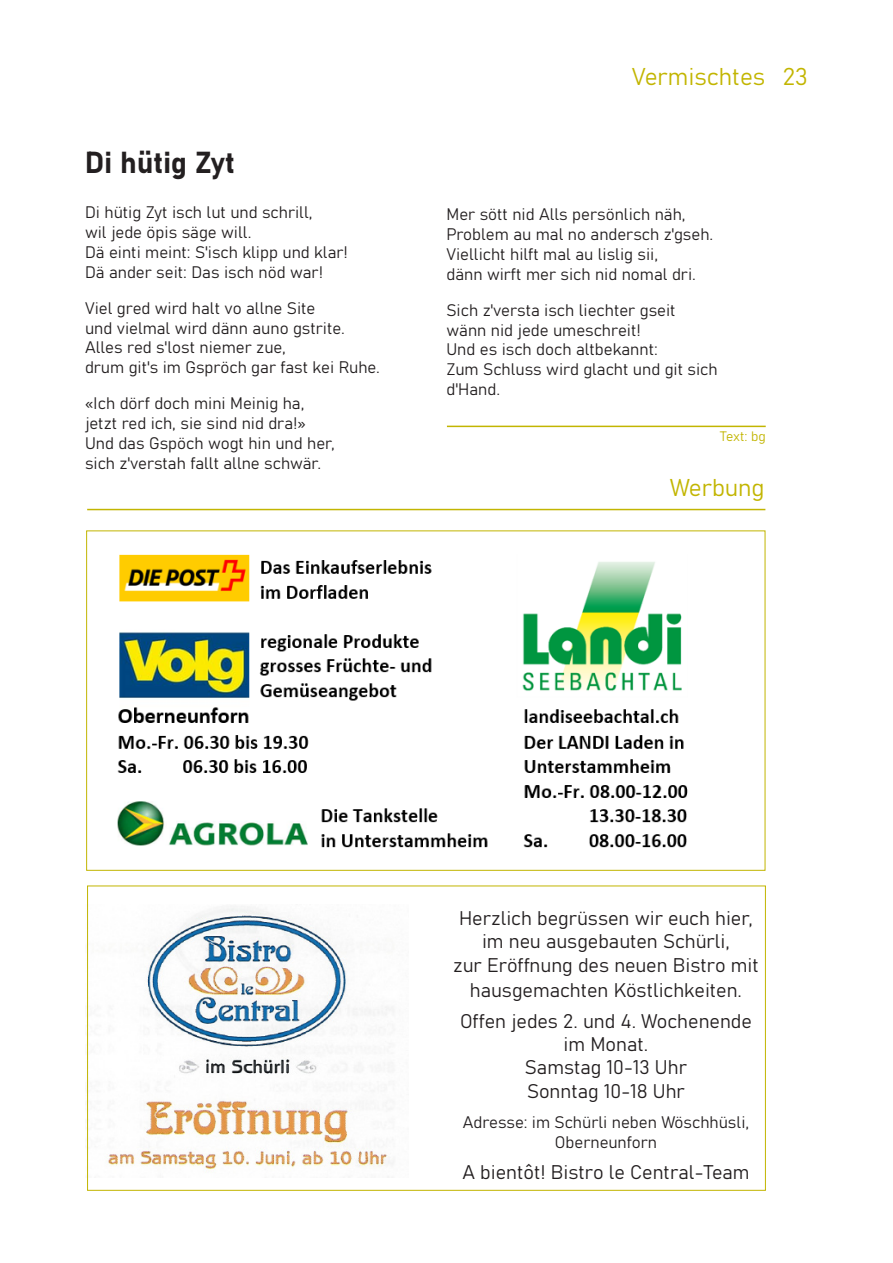
<style>
.page{position:relative;width:893px;height:1263px;background:#fff}
.page>*{position:absolute;margin:0;border:0;box-sizing:border-box;transform-origin:0 0}
.t1{font:30px "Bahnschrift";color:#231f20}
.t2{font:24px "Bahnschrift";color:#c2b501}
.t3{font:19.5px/23.4px "Bahnschrift";color:#231f20;text-align:center}
.t4{font:16.5px/19.8px "Bahnschrift";color:#231f20}
.t5{font:13.5px "Bahnschrift";letter-spacing:-.005em;color:#c2b501}
</style>
<div class="page">
<img style="left:117px;top:554px;width:571px;height:294px">
<hr style="left:87px;top:509px;width:678px;height:1px;background:#c2b501">
<hr style="left:447px;top:426px;width:319px;height:1px;background:#c2b501">
<img style="left:108px;top:906px;width:286px;height:271px">
<p class="t1" style="left:85px;top:139px;width:152px">Di hütig Zyt</p>
<p class="t4" style="left:85px;top:201px;width:229px">Di hütig Zyt isch lut und schrill,</p>
<p class="t4" style="left:85px;top:221px;width:168px">wil jede öpis säge will.</p>
<p class="t4" style="left:85px;top:241px;width:264px">Dä einti meint: S'isch klipp und klar!</p>
<p class="t4" style="left:85px;top:261px;width:240px">Dä ander seit: Das isch nöd war!</p>
<p class="t4" style="left:85px;top:297px;width:232px">Viel gred wird halt vo allne Site</p>
<p class="t4" style="left:85px;top:317px;width:261px">und vielmal wird dänn auno gstrite.</p>
<p class="t4" style="left:85px;top:336px;width:202px">Alles red s'lost niemer zue,</p>
<p class="t4" style="left:85px;top:356px;width:296px">drum git's im Gspröch gar fast kei Ruhe.</p>
<p class="t4" style="left:85px;top:392px;width:221px">«Ich dörf doch mini Meinig ha,</p>
<p class="t4" style="left:85px;top:412px;width:222px">jetzt red ich, sie sind nid dra!»</p>
<p class="t4" style="left:85px;top:432px;width:251px">Und das Gspöch wogt hin und her,</p>
<p class="t4" style="left:85px;top:452px;width:238px">sich z'verstah fallt allne schwär.</p>
<p class="t2" style="left:632px;top:58px;width:178px">Vermischtes 23</p>
<p class="t4" style="left:446px;top:204px;width:241px">Mer sött nid Alls persönlich näh,</p>
<p class="t4" style="left:446px;top:223px;width:268px">Problem au mal no andersch z'gseh.</p>
<p class="t4" style="left:446px;top:243px;width:213px">Viellicht hilft mal au lislig sii,</p>
<p class="t4" style="left:446px;top:263px;width:251px">dänn wirft mer sich nid nomal dri.</p>
<p class="t4" style="left:446px;top:299px;width:231px">Sich z'versta isch liechter gseit</p>
<p class="t4" style="left:446px;top:319px;width:196px">wänn nid jede umeschreit!</p>
<p class="t4" style="left:446px;top:339px;width:213px">Und es isch doch altbekannt:</p>
<p class="t4" style="left:446px;top:358px;width:273px">Zum Schluss wird glacht und git sich d'Hand.</p>
<p class="t5" style="left:720px;top:426px;width:47px">Text: bg</p>
<p class="t2" style="left:670px;top:470px;width:96px">Werbung</p>
<p class="t3" style="left:459px;top:905px;width:295px">Herzlich begrüssen wir euch hier, im neu ausgebauten Schürli,</p>
<p class="t3" style="left:453px;top:951px;width:307px;line-height:25.2px">zur Eröffnung des neuen Bistro mit hausgemachten Köstlichkeiten.</p>
<p class="t3" style="left:460px;top:1008px;width:293px">Offen jedes 2. und 4. Wochenende</p>
<p class="t3" style="left:564px;top:1031px;width:86px">im Monat.</p>
<p class="t3" style="left:525px;top:1054px;width:164px">Samstag 10-13 Uhr</p>
<p class="t3" style="left:527px;top:1078px;width:159px">Sonntag 10-18 Uhr</p>
<p class="t4" style="left:463px;top:1112px;width:288px;text-align:center">Adresse: im Schürli neben Wöschhüsli,<br>Oberneunforn</p>
<p class="t3" style="left:462px;top:1159px;width:289px">A bientôt! Bistro le Central-Team</p>
</div>
